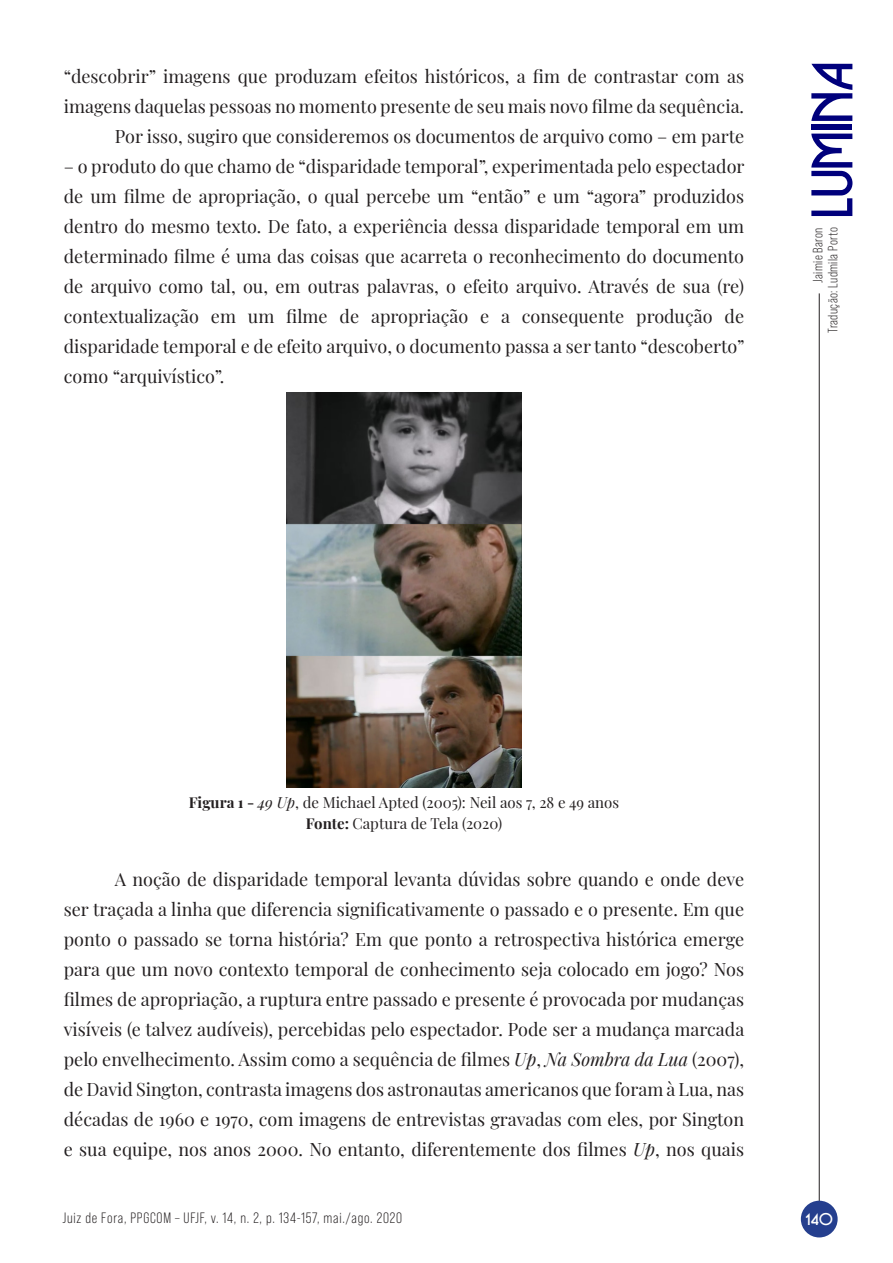
<style>
.page{position:relative;width:893px;height:1263px;background:#fff}
.page>*{position:absolute;margin:0;border:0;box-sizing:border-box;transform-origin:0 0}
.t1{font:18px/30px "Playfair Display";color:#231f20;text-align:justify}
.t2{font:16.5px "Businko";color:#fff}
.Legenda_da_Foto_Tabe{font:15px "Playfair Display";color:#231f20}
.t3{font:15px "Bebas Neue Pro";letter-spacing:.05em;color:#231f20}
.t4{font:13.5px/15px "Bebas Neue Pro";letter-spacing:.025em;color:#231f20;text-align:right}
.s1{font-weight:700}
.s2{font-style:italic}
</style>
<div class="page">
<hr style="left:819px;top:293px;width:1px;height:936px;background:#231f20">
<svg style="left:811px;top:134px;width:41px;height:82px"></svg>
<div style="left:811px;top:124px;width:41px;height:6px;background:#00007c"></div>
<svg style="left:811px;top:64px;width:41px;height:57px"></svg>
<div style="left:801px;top:1201px;width:37px;height:36px;background:#253f8e;border-radius:50%"></div>
<img style="left:286px;top:392px;width:236px;height:395px">
<p class="t1" style="left:64px;top:60px;width:682px">“descobrir” imagens que produzam efeitos históricos, a fim de contrastar com as imagens daquelas pessoas no momento presente de seu mais novo filme da sequência.</p>
<p class="t1" style="left:115px;top:120px;width:631px">Por isso, sugiro que consideremos os documentos de arquivo como – em parte</p>
<p class="t1" style="left:64px;top:150px;width:682px">– o produto do que chamo de “disparidade temporal”, experimentada pelo espectador de um filme de apropriação, o qual percebe um “então” e um “agora” produzidos dentro do mesmo texto. De fato, a experiência dessa disparidade temporal em um determinado filme é uma das coisas que acarreta o reconhecimento do documento de arquivo como tal, ou, em outras palavras, o efeito arquivo. Através de sua (re) contextualização em um filme de apropriação e a consequente produção de disparidade temporal e de efeito arquivo, o documento passa a ser tanto “descoberto” como “arquivístico”.</p>
<p class="t4" style="left:810px;top:333px;width:107px;rotate:-90deg">Jaimie Baron<br>Tradução: Ludmila Porto</p>
<p class="Legenda_da_Foto_Tabe" style="left:189px;top:791px;width:432px"><span class="s1">Figura 1 -</span> <span class="s2">49 Up</span>, de Michael Apted (2005): Neil aos 7, 28 e 49 anos</p>
<p class="Legenda_da_Foto_Tabe" style="left:306px;top:812px;width:198px"><span class="s1">Fonte:</span> Captura de Tela (2020)</p>
<p class="t1" style="left:64px;top:863px;width:682px;text-indent:51px">A noção de disparidade temporal levanta dúvidas sobre quando e onde deve ser traçada a linha que diferencia significativamente o passado e o presente. Em que ponto o passado se torna história? Em que ponto a retrospectiva histórica emerge para que um novo contexto temporal de conhecimento seja colocado em jogo? Nos filmes de apropriação, a ruptura entre passado e presente é provocada por mudanças visíveis (e talvez audíveis), percebidas pelo espectador. Pode ser a mudança marcada pelo envelhecimento. Assim como a sequência de filmes <span class="s2">Up</span>, <span class="s2">Na Sombra da Lua</span> (2007), de David Sington, contrasta imagens dos astronautas americanos que foram à Lua, nas décadas de 1960 e 1970, com imagens de entrevistas gravadas com eles, por Sington e sua equipe, nos anos 2000. No entanto, diferentemente dos filmes <span class="s2">Up</span>, nos quais</p>
<p class="t3" style="left:62px;top:1210px;width:341px">Juiz de Fora, PPGCOM – UFJF, v. 14, n. 2, p. 134-157, mai./ago. 2020</p>
<p class="t2" style="left:805px;top:1209px;width:29px">140</p>
</div>
